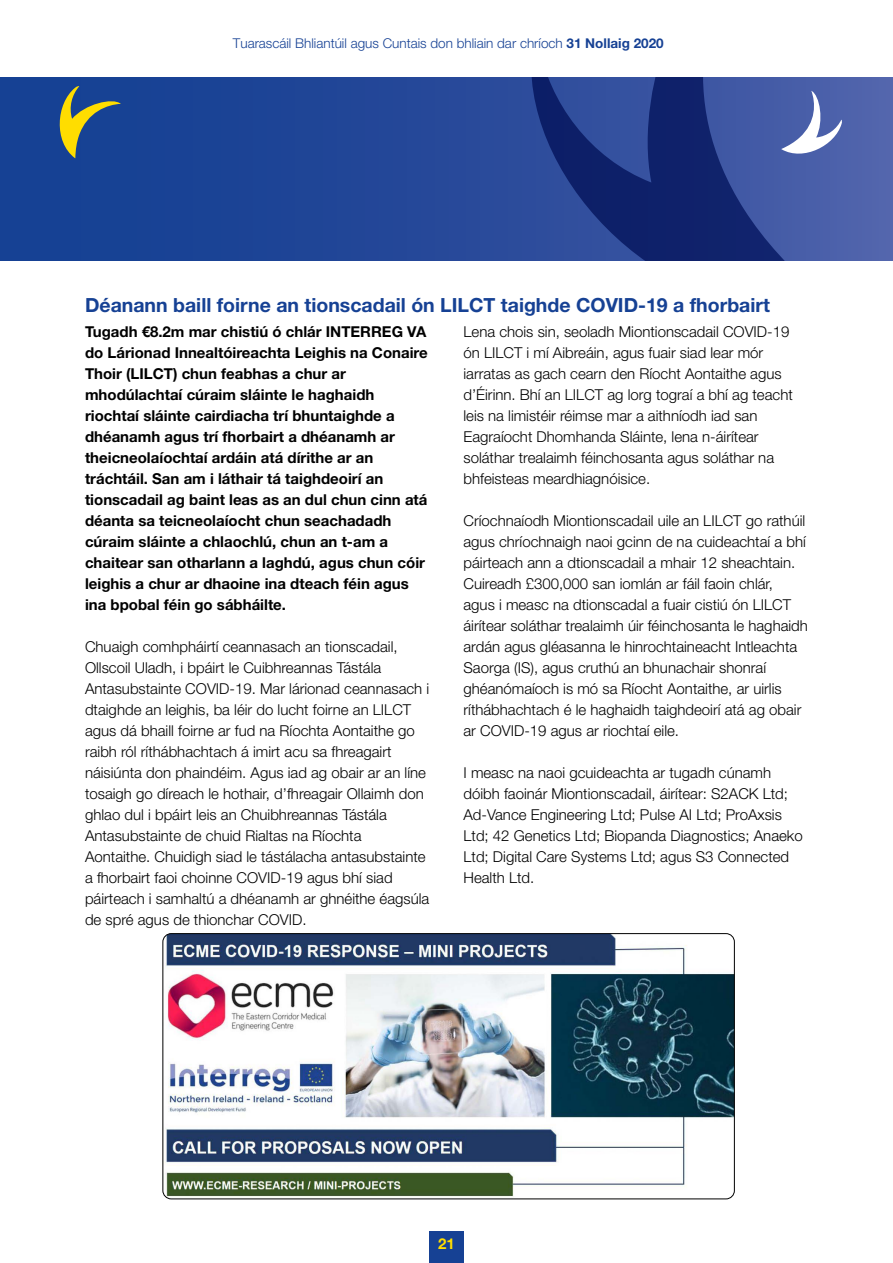
<style>
.page{position:relative;width:893px;height:1263px;background:#fff}
.page>*{position:absolute;margin:0;border:0;box-sizing:border-box;transform-origin:0 0}
.H2_Subheads_for_Peac{font:700 19.5px "Helvetica Neue LT Std";color:#164194}
.P_Body{font:300 15px/21px "Helvetica Neue LT Std";color:#000}
.P_Intro-paragraph{font:700 15px/21px "Helvetica Neue LT Std";color:#000}
.t1{font:700 15px "Helvetica Neue LT Std";color:#fd0}
.t2{font:300 13.5px "Helvetica Neue LT Std";color:#164194}
.s1{font-weight:700}
</style>
<div class="page">
<div style="left:429px;top:1231px;width:34px;height:32px;background:#164194"></div>
<svg style="left:0;top:77px;width:893px;height:183px;background:#234898"></svg>
<svg style="left:531px;top:77px;width:296px;height:183px;background:#273e89"></svg>
<svg style="left:781px;top:91px;width:61px;height:71px"></svg>
<svg style="left:53px;top:86px;width:68px;height:72px;background:#4d6670"></svg>
<img style="left:163px;top:933px;width:571px;height:266px">
<div style="left:163px;top:933px;width:572px;height:266px;border:1px solid #000;border-radius:8px"></div>
<p class="t2" style="left:233px;top:35px;width:432px">Tuarascáil Bhliantúil agus Cuntais don bhliain dar chríoch <span class="s1">31 Nollaig 2020</span></p>
<h2 class="H2_Subheads_for_Peac" style="left:85px;top:293px;width:686px">Déanann baill foirne an tionscadail ón LILCT taighde COVID-19 a fhorbairt</h2>
<p class="P_Intro-paragraph" style="left:85px;top:321px;width:344px">Tugadh €8.2m mar chistiú ó chlár INTERREG VA do Lárionad Innealtóireachta Leighis na Conaire Thoir (LILCT) chun feabhas a chur ar mhodúlachtaí cúraim sláinte le haghaidh riochtaí sláinte cairdiacha trí bhuntaighde a dhéanamh agus trí fhorbairt a dhéanamh ar theicneolaíochtaí ardáin atá dírithe ar an tráchtáil. San am i láthair tá taighdeoirí an tionscadail ag baint leas as an dul chun cinn atá déanta sa teicneolaíocht chun seachadadh cúraim sláinte a chlaochlú, chun an t-am a chaitear san otharlann a laghdú, agus chun cóir leighis a chur ar dhaoine ina dteach féin agus ina bpobal féin go sábháilte.</p>
<p class="P_Body" style="left:85px;top:636px;width:346px">Chuaigh comhpháirtí ceannasach an tionscadail, Ollscoil Uladh, i bpáirt le Cuibhreannas Tástála Antasubstainte COVID-19. Mar lárionad ceannasach i dtaighde an leighis, ba léir do lucht foirne an LILCT agus dá bhaill foirne ar fud na Ríochta Aontaithe go raibh ról ríthábhachtach á imirt acu sa fhreagairt náisiúnta don phaindéim. Agus iad ag obair ar an líne tosaigh go díreach le hothair, d’fhreagair Ollaimh don ghlao dul i bpáirt leis an Chuibhreannas Tástála Antasubstainte de chuid Rialtas na Ríochta Aontaithe. Chuidigh siad le tástálacha antasubstainte a fhorbairt faoi choinne COVID-19 agus bhí siad páirteach i samhaltú a dhéanamh ar ghnéithe éagsúla de spré agus de thionchar COVID.</p>
<p class="P_Body" style="left:463px;top:321px;width:331px">Lena chois sin, seoladh Miontionscadail COVID-19 ón LILCT i mí Aibreáin, agus fuair siad lear mór iarratas as gach cearn den Ríocht Aontaithe agus d’Éirinn. Bhí an LILCT ag lorg tograí a bhí ag teacht leis na limistéir réimse mar a aithníodh iad san Eagraíocht Dhomhanda Sláinte, lena n-áirítear soláthar trealaimh féinchosanta agus soláthar na bhfeisteas meardhiagnóisice.</p>
<p class="P_Body" style="left:463px;top:510px;width:346px">Críochnaíodh Miontionscadail uile an LILCT go rathúil agus chríochnaigh naoi gcinn de na cuideachtaí a bhí páirteach ann a dtionscadail a mhair 12 sheachtain.<br>Cuireadh £300,000 san iomlán ar fáil faoin chlár, agus i measc na dtionscadal a fuair cistiú ón LILCT áirítear soláthar trealaimh úir féinchosanta le haghaidh ardán agus gléasanna le hinrochtaineacht Intleachta Saorga (IS), agus cruthú an bhunachair shonraí ghéanómaíoch is mó sa Ríocht Aontaithe, ar uirlis ríthábhachtach é le haghaidh taighdeoirí atá ag obair ar COVID-19 agus ar riochtaí eile.</p>
<p class="P_Body" style="left:463px;top:762px;width:341px">I measc na naoi gcuideachta ar tugadh cúnamh dóibh faoinár Miontionscadail, áirítear: S2ACK Ltd; Ad-Vance Engineering Ltd; Pulse AI Ltd; ProAxsis Ltd; 42 Genetics Ltd; Biopanda Diagnostics; Anaeko Ltd; Digital Care Systems Ltd; agus S3 Connected Health Ltd.</p>
<p class="t1" style="left:438px;top:1234px;width:18px">21</p>
</div>
